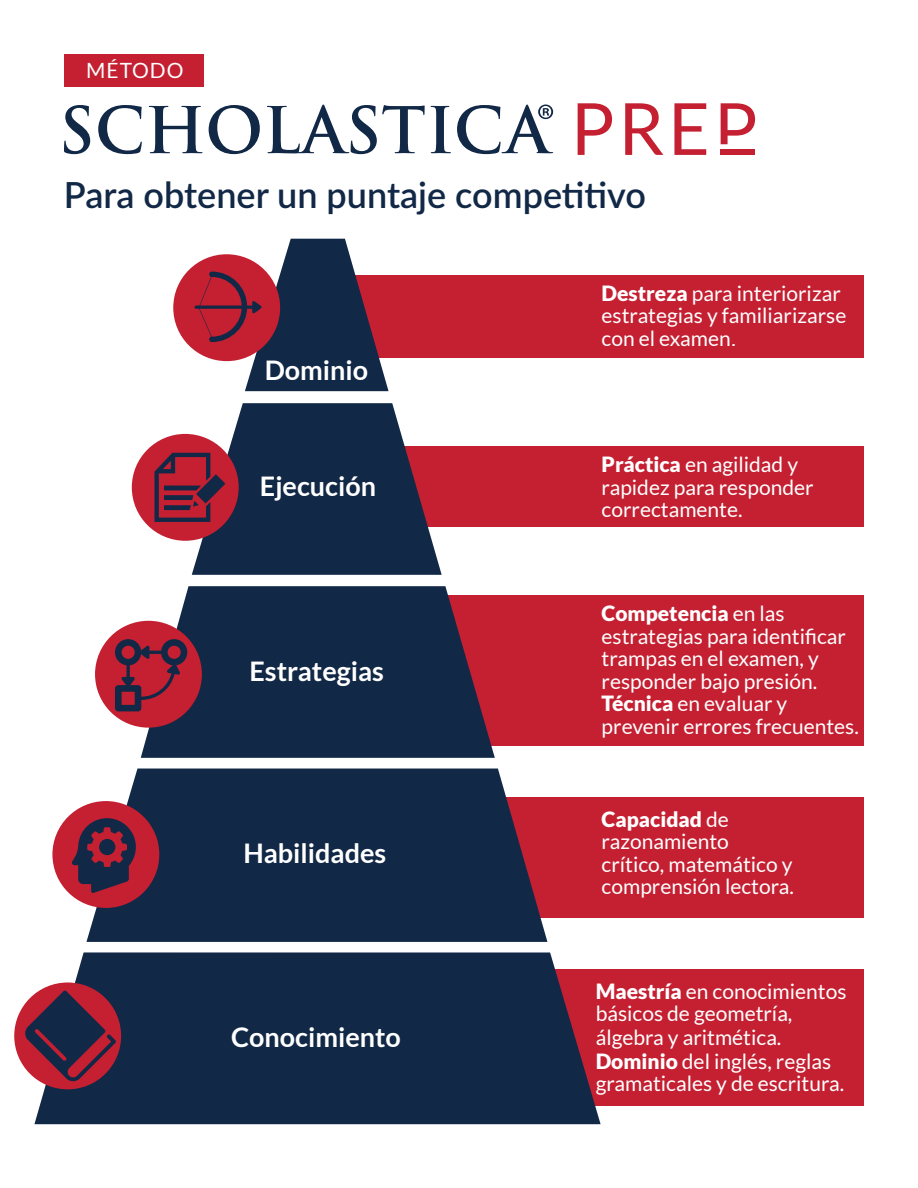
<style>
.page{position:relative;width:918px;height:1188px;background:#fff}
.page>*{position:absolute;margin:0;border:0;box-sizing:border-box;transform-origin:0 0}
.t1{font:600 36px "Lato";color:#112846}
.t2{font:700 27px "Lato";color:#fff}
.t3{font:21px/22.5px "Lato";color:#fff}
.s1{font-weight:900}
.s2{font-family:"Helvetica"}
</style>
<div class="page">
<div style="left:318px;top:969px;width:546px;height:137px;background:#c42032"></div>
<svg style="left:34px;top:952px;width:567px;height:172px;background:#1f2e4a"></svg>
<div style="left:318px;top:275px;width:546px;height:83px;background:#c42032"></div>
<div style="left:302px;top:446px;width:562px;height:81px;background:#c42032"></div>
<div style="left:302px;top:596px;width:562px;height:150px;background:#c42032"></div>
<div style="left:302px;top:797px;width:562px;height:120px;background:#c42032"></div>
<div style="left:64px;top:54px;width:139px;height:32px;background:#c42032"></div>
<svg style="left:64px;top:105px;width:26px;height:49px"></svg>
<svg style="left:98px;top:105px;width:44px;height:49px"></svg>
<svg style="left:149px;top:106px;width:54px;height:47px"></svg>
<svg style="left:209px;top:105px;width:51px;height:49px"></svg>
<svg style="left:267px;top:105px;width:158px;height:49px"></svg>
<svg style="left:431px;top:106px;width:20px;height:47px"></svg>
<svg style="left:457px;top:105px;width:96px;height:49px"></svg>
<svg style="left:578px;top:103px;width:177px;height:52px"></svg>
<div style="left:721px;top:149px;width:34px;height:6px;background:#c42032"></div>
<svg style="left:86px;top:769px;width:461px;height:173px;background:#22304d"></svg>
<svg style="left:141px;top:586px;width:354px;height:172px;background:#27304c"></svg>
<div style="left:14px;top:982px;width:107px;height:107px;background:#c42032;border-radius:50%"></div>
<svg style="left:24px;top:990px;width:92px;height:92px"></svg>
<div style="left:95px;top:621px;width:107px;height:107px;background:#c42032;border-radius:50%"></div>
<svg style="left:115px;top:639px;width:72px;height:72px"></svg>
<div style="left:132px;top:434px;width:107px;height:107px;background:#c42032;border-radius:50%"></div>
<svg style="left:154px;top:403px;width:288px;height:172px"></svg>
<div style="left:52px;top:801px;width:107px;height:107px;background:#c42032;border-radius:50%"></div>
<svg style="left:72px;top:818px;width:64px;height:75px"></svg>
<div style="left:173px;top:254px;width:107px;height:107px;background:#c42032;border-radius:50%"></div>
<hr style="left:195px;top:306px;width:63px;height:3px;background:#112846;border-radius:2px">
<svg style="left:199px;top:239px;width:190px;height:152px"></svg>
<p class="t3" style="left:86px;top:59px;width:99px">MÉTODO</p>
<p class="t1" style="left:64px;top:168px;width:584px">Para obtener un puntaje competitivo</p>
<p class="t2" style="left:265px;top:354px;width:105px">Dominio</p>
<p class="t2" style="left:260px;top:471px;width:118px">Ejecución</p>
<p class="t2" style="left:249px;top:656px;width:136px">Estrategias</p>
<p class="t2" style="left:243px;top:838px;width:144px">Habilidades</p>
<p class="t2" style="left:231px;top:1022px;width:171px">Conocimiento</p>
<p class="t3" style="left:602px;top:281px;width:246px"><span class="s1">!"#$%"&amp;'</span> !"#" $%&amp;'#$(#$)"# '*&amp;#"&amp;'+$"* , -".$/$"#$)"#*'<br>0(% '/ '1".'%<span class="s2">.</span></p>
<p class="t3" style="left:602px;top:453px;width:213px"><span class="s1">Práctica</span> en agilidad y rapidez para responder correctamente.</p>
<p class="t3" style="left:602px;top:602px;width:259px"><span class="s1">Competencia</span> en las !"#$%#!&amp;'%" (%$% ')!*#'+,%$ trampas en el examen, y responder bajo presión.<br><span class="s1">Técnica</span> en evaluar y prevenir errores frecuentes.</p>
<p class="t3" style="left:602px;top:808px;width:194px"><span class="s1">Capacidad</span> de razonamiento crítico, matemático y comprensión lectora.</p>
<p class="t3" style="left:596px;top:979px;width:252px;line-height:23.1px"><span class="s1">Maestría</span> en conocimientos básicos de geometría, álgebra y aritmética.<br><span class="s1">Dominio</span> del inglés, reglas gramaticales y de escritura.</p>
</div>
